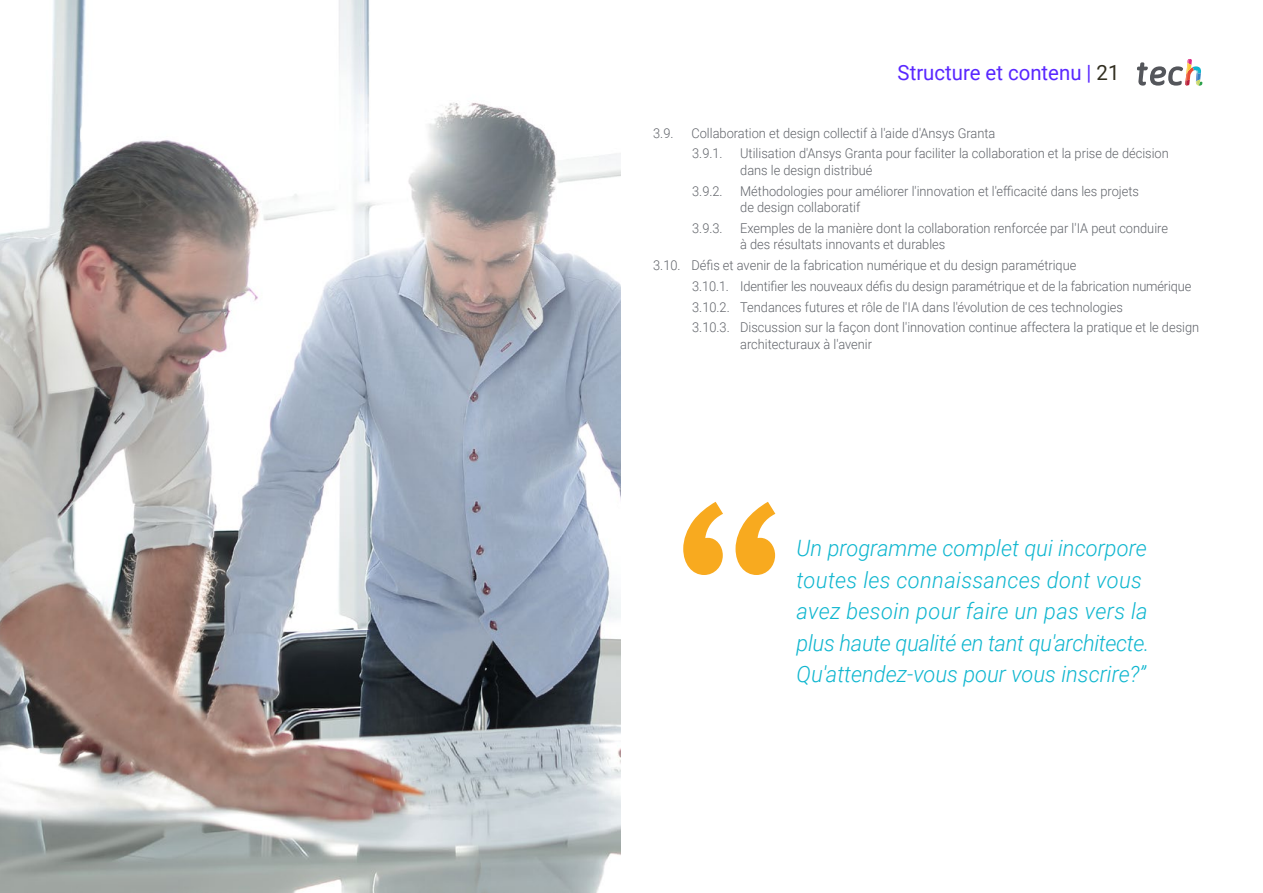
<style>
.page{position:relative;width:1263px;height:893px;background:#fff}
.page>*{position:absolute;margin:0;border:0;box-sizing:border-box;transform-origin:0 0}
.t1{font:italic 300 22.5px/31.5px "Roboto";color:#0fb6cf}
.t2{font:21px "Roboto";color:#5927ff}
.t3{font:300 13.5px/20.7px "Roboto";color:#61646a;scale:.95 1}
.s1{color:#312e20}
</style>
<div class="page">
<img style="left:0;top:0;width:621px;height:893px">
<svg style="left:683px;top:502px;width:92px;height:73px"></svg>
<svg style="left:1137px;top:59px;width:65px;height:27px"></svg>
<h2 class="t2" style="left:898px;top:57px;width:223px">Structure et contenu | <span class="s1">21</span></h2>
<p class="t3" style="left:653px;top:122px;width:23px">3.9.</p>
<p class="t3" style="left:691px;top:122px;width:321px">Collaboration et design collectif à l'aide d'Ansys Granta<br>3.9.1.</p>
<p class="t3" style="left:740px;top:145px;width:453px;line-height:16.5px">Utilisation d'Ansys Granta pour faciliter la collaboration et la prise de décision dans le design distribué</p>
<p class="t3" style="left:692px;top:180px;width:34px">3.9.2.</p>
<p class="t3" style="left:740px;top:182px;width:421px;line-height:16.5px">Méthodologies pour améliorer l'innovation et l'efficacité dans les projets de design collaboratif</p>
<p class="t3" style="left:692px;top:217px;width:34px">3.9.3.</p>
<p class="t3" style="left:740px;top:219px;width:452px;line-height:16.5px">Exemples de la manière dont la collaboration renforcée par l'IA peut conduire à des résultats innovants et durables</p>
<p class="t3" style="left:692px;top:255px;width:535px;text-indent:-39px">3.10. Défis et avenir de la fabrication numérique et du design paramétrique<br>3.10.1. Identifier les nouveaux défis du design paramétrique et de la fabrication numérique 3.10.2. Tendances futures et rôle de l'IA dans l'évolution de ces technologies<br>3.10.3. Discussion sur la façon dont l'innovation continue affectera la pratique et le design</p>
<p class="t3" style="left:740px;top:333px;width:140px">architecturaux à l'avenir</p>
<h1 class="t1" style="left:797px;top:532px;width:354px">Un programme complet qui incorpore toutes les connaissances dont vous avez besoin pour faire un pas vers la plus haute qualité en tant qu'architecte.<br>Qu'attendez-vous pour vous inscrire?”</h1>
</div>
